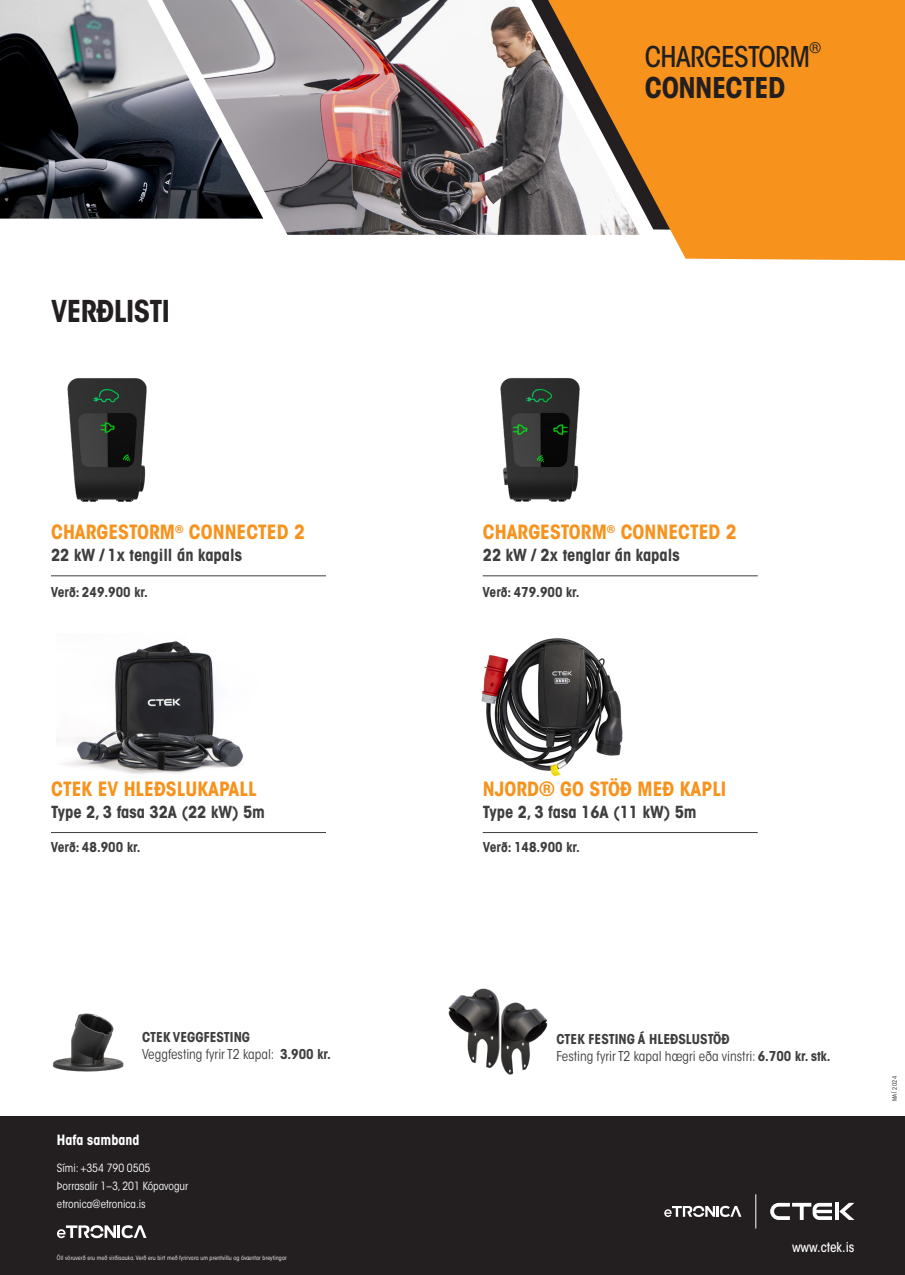
<style>
.page{position:relative;width:905px;height:1275px;background:#fff}
.page>*{position:absolute;margin:0;border:0;box-sizing:border-box;transform-origin:0 0}
.t1{font:700 condensed 29.85px "ITC Avant Garde Std";letter-spacing:-.02em;color:#231f20}
.t2{font:500 condensed 28.35px "ITC Avant Garde Std";letter-spacing:-.02em;color:#231f20}
.t3{font:700 condensed 28.35px "ITC Avant Garde Std";letter-spacing:-.02em;color:#231f20}
.t4{font:700 condensed 19.5px "ITC Avant Garde Std";color:#f7931d}
.t5{font:700 condensed 16.5px "ITC Avant Garde Std";color:#3e3e3f}
.t6{font:500 condensed 14.55px "ITC Avant Garde Std";color:#231f20}
.t7{font:700 condensed 13.95px "ITC Avant Garde Std";color:#fff}
.t8{font:700 condensed 13.5px "ITC Avant Garde Std";color:#3e3e3f}
.t9{font:condensed 13.5px "ITC Avant Garde Std";color:#3e3e3f}
.t10{font:500 condensed 13.5px "ITC Avant Garde Std";color:#fff}
.t11{font:condensed 11.25px "ITC Avant Garde Std";color:#fff}
.t12{font:condensed 6px "ITC Avant Garde Std";letter-spacing:.02em;color:#fff}
.t13{font:condensed 6px "ITC Avant Garde Std";letter-spacing:.06em;color:#231f20}
.s1{font-weight:700}
</style>
<div class="page">
<img style="left:57px;top:641px;width:186px;height:133px">
<img style="left:481px;top:638px;width:142px;height:139px">
<hr style="left:51px;top:575px;width:275px;height:1px;background:#3e3e3f">
<hr style="left:51px;top:832px;width:275px;height:1px;background:#3e3e3f">
<hr style="left:483px;top:575px;width:275px;height:1px;background:#3e3e3f">
<hr style="left:483px;top:832px;width:275px;height:1px;background:#3e3e3f">
<div style="left:640px;top:0;width:265px;height:260px;background:#f7931d"></div>
<img style="left:263px;top:0;width:377px;height:235px">
<img style="left:0;top:0;width:263px;height:219px">
<img style="left:67px;top:378px;width:80px;height:124px">
<img style="left:500px;top:377px;width:80px;height:125px">
<div style="left:0;top:1116px;width:905px;height:159px;background:#231f20"></div>
<svg style="left:57px;top:1225px;width:90px;height:13px"></svg>
<hr style="left:835px;top:1203px;width:4px;height:17px;background:#fff">
<svg style="left:839px;top:1203px;width:15px;height:17px"></svg>
<svg style="left:770px;top:1203px;width:62px;height:17px"></svg>
<hr style="left:755px;top:1194px;width:1px;height:34px;background:#fff">
<svg style="left:664px;top:1206px;width:77px;height:11px"></svg>
<img style="left:52px;top:1013px;width:72px;height:59px">
<img style="left:507px;top:1002px;width:41px;height:73px">
<img style="left:448px;top:988px;width:68px;height:85px">
<svg style="left:0;top:0;width:7px;height:7px"></svg>
<svg style="left:0;top:1268px;width:7px;height:7px"></svg>
<svg style="left:898px;top:0;width:7px;height:7px"></svg>
<svg style="left:898px;top:1268px;width:7px;height:7px"></svg>
<p class="t1" style="left:51px;top:292px;width:120px">VERÐLISTI</p>
<p class="t2" style="left:645px;top:39px;width:167px">CHARGESTORM</p>
<p class="t6" style="left:810px;top:39px;width:13px">®</p>
<p class="t3" style="left:645px;top:70px;width:142px">CONNECTED</p>
<p class="t4" style="left:51px;top:520px;width:255px">CHARGESTORM<sup>®</sup> CONNECTED 2</p>
<p class="t4" style="left:483px;top:520px;width:255px">CHARGESTORM<sup>®</sup> CONNECTED 2</p>
<p class="t5" style="left:51px;top:545px;width:192px">22 kW / 1x tengill án kapals</p>
<p class="t5" style="left:483px;top:545px;width:198px">22 kW / 2x tenglar án kapals</p>
<p class="t8" style="left:51px;top:583px;width:99px">Verð: 249.900 kr.</p>
<p class="t8" style="left:483px;top:583px;width:99px">Verð: 479.900 kr.</p>
<p class="t4" style="left:51px;top:776px;width:207px">CTEK EV HLEÐSLUKAPALL</p>
<p class="t4" style="left:483px;top:776px;width:245px">NJORD® GO STÖÐ MEÐ KAPLI</p>
<p class="t5" style="left:51px;top:801px;width:216px">Type 2, 3 fasa 32A (22 kW) 5m</p>
<p class="t5" style="left:483px;top:801px;width:216px">Type 2, 3 fasa 16A (11 kW) 5m</p>
<p class="t8" style="left:51px;top:839px;width:91px">Verð: 48.900 kr.</p>
<p class="t8" style="left:483px;top:839px;width:99px">Verð: 148.900 kr.</p>
<p class="t8" style="left:142px;top:1029px;width:110px">CTEK VEGGFESTING</p>
<p class="t9" style="left:142px;top:1046px;width:190px">Veggfesting fyrir T2 kapal: <span class="s1">3.900 kr.</span></p>
<p class="t7" style="left:57px;top:1131px;width:84px">Hafa samband</p>
<p class="t11" style="left:57px;top:1161px;width:95px">Sími: +354 790 0505</p>
<p class="t11" style="left:57px;top:1179px;width:133px">Þorrasalir 1–3, 201 Kópavogur</p>
<p class="t11" style="left:57px;top:1197px;width:90px">etronica@etronica.is</p>
<p class="t12" style="left:57px;top:1254px;width:231px">Öll vöruverð eru með virðisauka. Verð eru birt með fyrirvara um prentvillu og óvæntar breytingar</p>
<p class="t8" style="left:556px;top:1031px;width:175px">CTEK FESTING Á HLEÐSLUSTÖÐ</p>
<p class="t9" style="left:556px;top:1048px;width:276px">Festing fyrir T2 kapal hægri eða vinstri: <span class="s1">6.700 kr. stk.</span></p>
<p class="t13" style="left:891px;top:1101px;width:26px;rotate:-90deg">MAÍ 2024</p>
<p class="t10" style="left:792px;top:1239px;width:64px">www.ctek.is</p>
</div>
